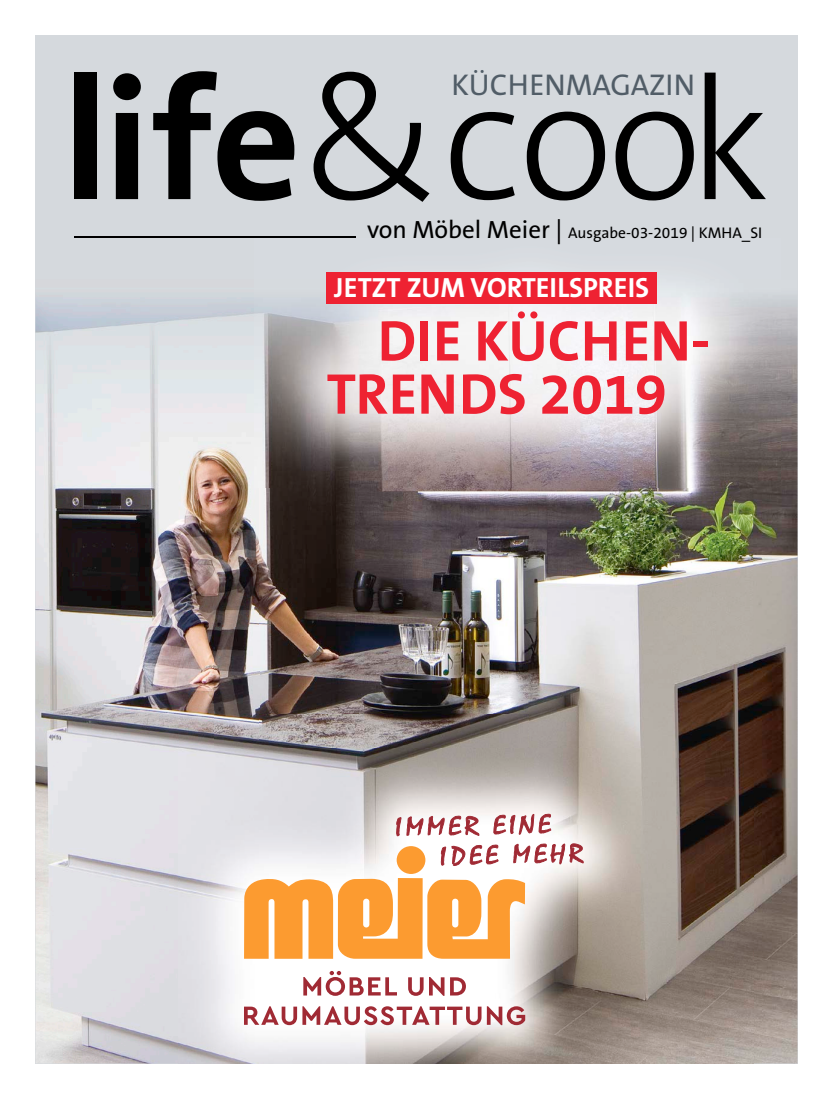
<style>
.page{position:relative;width:833px;height:1099px;background:#fff}
.page>*{position:absolute;margin:0;border:0;box-sizing:border-box;transform-origin:0 0}
.t1{font:300 173.12px "The Sans B3";color:#000}
.t2{font:700 57.88px/53.1px "The Sans B7";color:#ee2232}
.t3{font:30.12px "The Sans B5 Plain";color:#515d67}
.t4{font:700 27.88px "The Sans B7";color:#fff}
.t5{font:15.5px "The Sans B5 Plain";color:#000}
.s1{font-family:"The Sans B7";font-weight:700}
.s2{font-size:25px}
</style>
<div class="page">
<div style="left:35px;top:35px;width:762px;height:1028px;background:#d5d9dd"></div>
<img style="left:35px;top:299px;width:224px;height:328px">
<img style="left:753px;top:300px;width:44px;height:763px">
<img style="left:259px;top:488px;width:269px;height:261px">
<img style="left:528px;top:488px;width:225px;height:270px">
<img style="left:35px;top:627px;width:179px;height:436px">
<img style="left:214px;top:627px;width:46px;height:122px">
<img style="left:647px;top:758px;width:106px;height:305px">
<img style="left:255px;top:279px;width:525px;height:209px">
<div style="left:326px;top:272px;width:331px;height:31px;background:#ee2232"></div>
<hr style="left:74px;top:236px;width:282px;height:1px;background:#000">
<img style="left:178px;top:749px;width:469px;height:315px">
<div style="left:397px;top:846px;width:28px;height:28px;background:#fc9b30;border-radius:50%"></div>
<svg style="left:244px;top:878px;width:281px;height:80px;background:#fcaf5a"></svg>
<svg style="left:396px;top:815px;width:83px;height:21px;background:#d9acb0"></svg>
<svg style="left:493px;top:813px;width:58px;height:21px"></svg>
<svg style="left:441px;top:844px;width:58px;height:22px"></svg>
<svg style="left:513px;top:843px;width:71px;height:21px"></svg>
<svg style="left:244px;top:1006px;width:281px;height:19px;background:#d7a7ab"></svg>
<svg style="left:303px;top:970px;width:163px;height:25px;background:#e1bdc0"></svg>
<h3 class="t3" style="left:451px;top:69px;width:245px">KÜCHENMAGAZIN</h3>
<h1 class="t1" style="left:63px;top:51px;width:709px"><span class="s1">life</span>&amp;cook</h1>
<p class="t5" style="left:367px;top:224px;width:397px"><span class="s2">von Möbel Meier |</span> Ausgabe-03-2019 | KMHA_SI</p>
<h3 class="t4" style="left:334px;top:273px;width:317px">JETZT ZUM VORTEILSPREIS</h3>
<h2 class="t2" style="left:326px;top:316px;width:385px;text-indent:51px">DIE KÜCHEN-<br>TRENDS 2019</h2>
</div>
